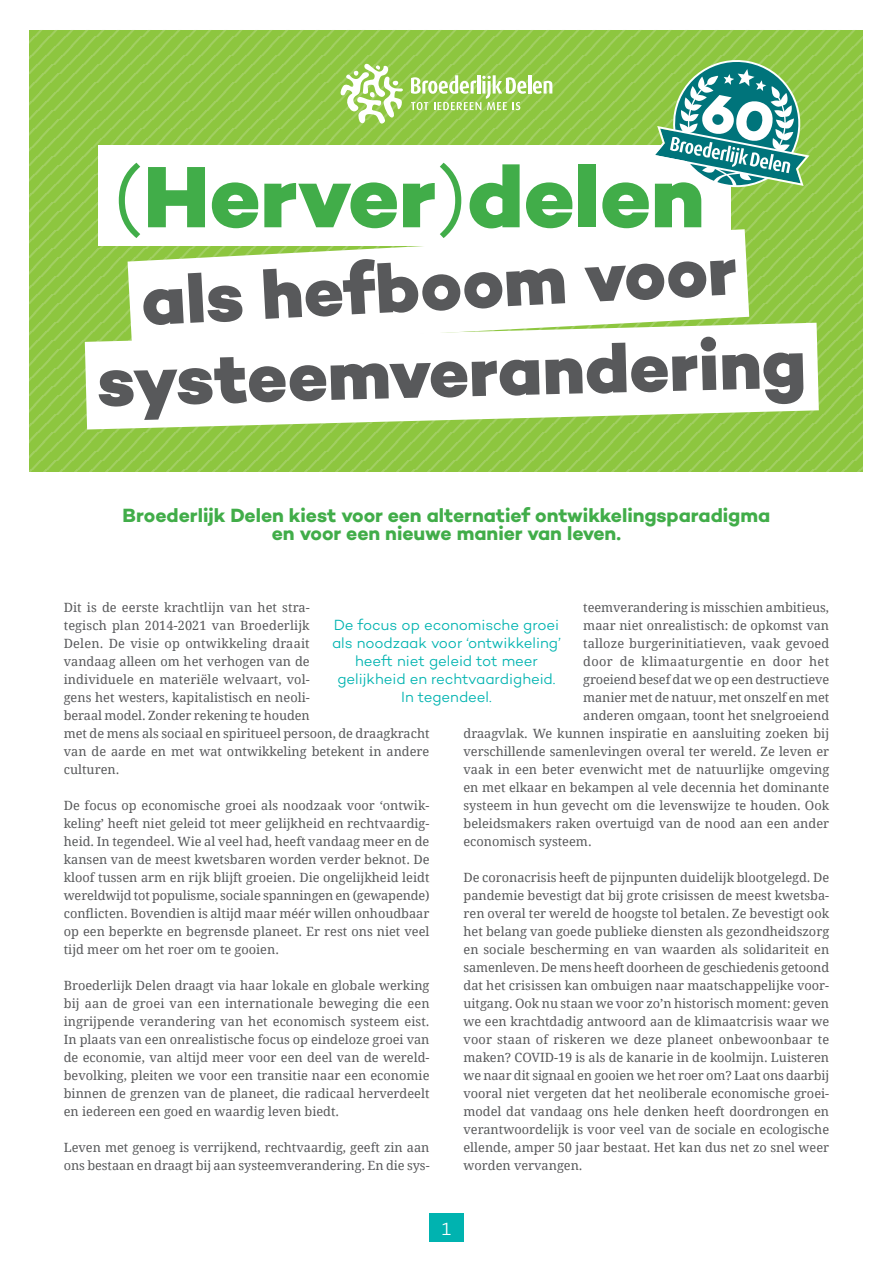
<style>
.page{position:relative;width:893px;height:1263px;background:#fff}
.page>*{position:absolute;margin:0;border:0;box-sizing:border-box;transform-origin:0 0}
.t1{font:800 88.65px "Campton";letter-spacing:-.005em;color:#41ad49}
.t2{font:800 69.75px "Campton";color:#58595b}
.t3{font:19.5px/18.3px "Campton Bold DEMO";letter-spacing:-.005em;color:#41ad49;text-align:center}
.t4{font:300 18px "Campton";color:#fff}
.t5{font:300 15px/18px "Campton";letter-spacing:-.005em;color:#00b3b0;text-align:center}
.t6{font:12.75px/18px "Droid Serif";color:#58595b;text-align:justify}
.t7{font:12.75px "Droid Serif";letter-spacing:.025em;color:#58595b}
.s1{font-weight:300}
</style>
<div class="page">
<div style="left:429px;top:1213px;width:34px;height:29px;background:#00b3b0"></div>
<svg style="left:30px;top:30px;width:833px;height:441px;fill:#8dc63f"></svg>
<svg style="left:128px;top:229px;width:621px;height:94px"></svg>
<svg style="left:85px;top:323px;width:734px;height:106px"></svg>
<div style="left:98px;top:145px;width:632px;height:101px;background:#fff"></div>
<svg style="left:411px;top:75px;width:116px;height:35px"></svg>
<hr style="left:528px;top:75px;width:3px;height:19px;background:#fff">
<svg style="left:533px;top:81px;width:19px;height:13px"></svg>
<svg style="left:339px;top:62px;width:65px;height:63px"></svg>
<svg style="left:651px;top:54px;width:158px;height:135px"></svg>
<h1 class="t1" style="left:113px;top:140px;width:594px"><span class="s1">(</span>Herver<span class="s1">)</span>delen</h1>
<h2 class="t2" style="left:139px;top:257px;width:598px;rotate:-3deg">als hefboom voor</h2>
<h2 class="t2" style="left:96px;top:341px;width:710px;rotate:-2deg">systeemverandering</h2>
<h3 class="t3" style="left:123px;top:506px;width:649px">Broederlijk Delen kiest voor een alternatief ontwikkelingsparadigma en voor een nieuwe manier van leven.</h3>
<p class="t6" style="left:64px;top:598px;width:367px;text-align:left">Dit is de eerste krachtlijn van het stra-<br>tegisch plan 2014-2021 van Broederlijk<br>Delen. De visie op ontwikkeling draait<br>vandaag alleen om het verhogen van de<br>individuele en materiële welvaart, vol-<br>gens het westers, kapitalistisch en neoli-<br>beraal model. Zonder rekening te houden<br>met de mens als sociaal en spiritueel persoon, de draagkracht van de aarde en met wat ontwikkeling betekent in andere culturen.</p>
<p class="t6" style="left:64px;top:796px;width:367px">De focus op economische groei als noodzaak voor ‘ontwik&shy;keling’ heeft niet geleid tot meer gelijkheid en rechtvaardig&shy;heid. In tegendeel. Wie al veel had, heeft vandaag meer en de kansen van de meest kwetsbaren worden verder beknot. De kloof tussen arm en rijk blijft groeien. Die ongelijkheid leidt wereldwijd tot populisme, sociale spanningen en (gewapende) conflicten. Bovendien is altijd maar méér willen onhoudbaar op een beperkte en begrensde planeet. Er rest ons niet veel tijd meer om het roer om te gooien.</p>
<p class="t6" style="left:64px;top:976px;width:367px">Broederlijk Delen draagt via haar lokale en globale werking bij aan de groei van een internationale beweging die een ingrijpende verandering van het economisch systeem eist.<br>In plaats van een onrealistische focus op eindeloze groei van de economie, van altijd meer voor een deel van de wereld&shy;bevolking, pleiten we voor een transitie naar een economie binnen de grenzen van de planeet, die radicaal herverdeelt en iedereen een goed en waardig leven biedt.</p>
<p class="t6" style="left:64px;top:1138px;width:367px">Leven met genoeg is verrijkend, rechtvaardig, geeft zin aan ons bestaan en draagt bij aan systeemverandering. En die sys-</p>
<p class="t6" style="left:583px;top:598px;width:247px">teemverandering is misschien ambitieus,</p>
<p class="t6" style="left:583px;top:616px;width:247px">maar niet onrealistisch: de opkomst van</p>
<p class="t6" style="left:583px;top:634px;width:248px">talloze burgerinitiatieven, vaak gevoed</p>
<p class="t7" style="left:583px;top:653px;width:247px">door de klimaaturgentie en door het</p>
<p class="t6" style="left:583px;top:670px;width:247px">groeiend besef dat we op een destructieve</p>
<p class="t6" style="left:583px;top:688px;width:247px">manier met de natuur, met onszelf en met</p>
<p class="t6" style="left:583px;top:706px;width:247px">anderen omgaan, toont het snelgroeiend</p>
<p class="t6" style="left:463px;top:724px;width:367px">draagvlak. We kunnen inspiratie en aansluiting zoeken bij</p>
<p class="t6" style="left:463px;top:742px;width:367px">verschillende samenlevingen overal ter wereld. Ze leven er</p>
<p class="t6" style="left:463px;top:760px;width:367px">vaak in een beter evenwicht met de natuurlijke omgeving</p>
<p class="t6" style="left:463px;top:778px;width:367px">en met elkaar en bekampen al vele decennia het dominante</p>
<p class="t6" style="left:463px;top:796px;width:367px">systeem in hun gevecht om die levenswijze te houden. Ook</p>
<p class="t6" style="left:463px;top:814px;width:367px">beleidsmakers raken overtuigd van de nood aan een ander</p>
<p class="t6" style="left:463px;top:832px;width:130px">economisch systeem.</p>
<p class="t6" style="left:463px;top:868px;width:367px">De coronacrisis heeft de pijnpunten duidelijk blootgelegd. De pandemie bevestigt dat bij grote crisissen de meest kwetsba&shy;ren overal ter wereld de hoogste tol betalen. Ze bevestigt ook het belang van goede publieke diensten als gezondheidszorg en sociale bescherming en van waarden als solidariteit en samenleven. De mens heeft doorheen de geschiedenis getoond dat het crisissen kan ombuigen naar maatschappelijke voor&shy;uitgang. Ook nu staan we voor zo’n historisch moment: geven we een krachtdadig antwoord aan de klimaatcrisis waar we voor staan of riskeren we deze planeet onbewoonbaar te maken? COVID-19 is als de kanarie in de koolmijn. Luisteren we naar dit signaal en gooien we het roer om? Laat ons daarbij vooral niet vergeten dat het neoliberale economische groei&shy;model dat vandaag ons hele denken heeft doordrongen en verantwoordelijk is voor veel van de sociale en ecologische ellende, amper 50 jaar bestaat. Het kan dus net zo snel weer worden vervangen.</p>
<p class="t5" style="left:332px;top:616px;width:230px">De focus op economische groei als noodzaak voor ‘ontwikkeling’ heeft niet geleid tot meer gelijkheid en rechtvaardigheid.<br>In tegendeel.</p>
<h3 class="t4" style="left:442px;top:1217px;width:11px">1</h3>
</div>
